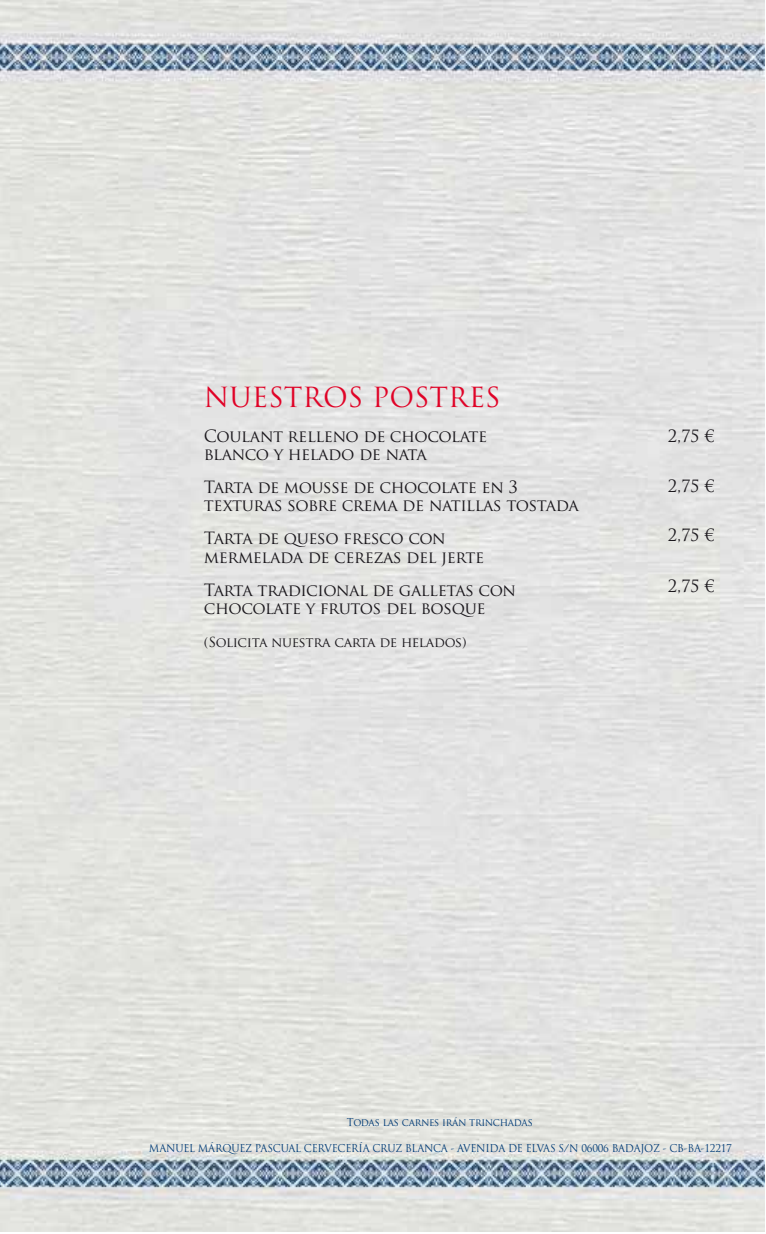
<style>
.page{position:relative;width:766px;height:1234px;background:#fff}
.page>*{position:absolute;margin:0;border:0;box-sizing:border-box;transform-origin:0 0}
.t1{font:27px "Trajan Pro";color:#e00327}
.t2{font:16.5px/18px "Trajan Pro";letter-spacing:-.025em;color:#1a171c}
.t3{font:13.5px "Trajan Pro";letter-spacing:-.025em;color:#1a171c}
.t4{font:10.5px "Trajan Pro";letter-spacing:-.025em;color:#003b77;scale:.95 1}
</style>
<div class="page">
<img style="left:0;top:0;width:764px;height:1230px">
<h1 class="t1" style="left:204px;top:380px;width:298px">NUESTROS POSTRES</h1>
<p class="t2" style="left:204px;top:427px;width:285px">Coulant relleno de chocolate blanco y helado de nata</p>
<p class="t2" style="left:204px;top:478px;width:376px">Tarta de mousse de chocolate en 3 texturas sobre crema de natillas tostada</p>
<p class="t2" style="left:204px;top:529px;width:282px">Tarta de queso fresco con mermelada de cerezas del jerte</p>
<p class="t2" style="left:204px;top:580px;width:313px">Tarta tradicional de galletas con chocolate y frutos del bosque</p>
<p class="t3" style="left:204px;top:633px;width:264px">(Solicita nuestra carta de helados)</p>
<p class="t2" style="left:667px;top:427px;width:48px">2,75 €</p>
<p class="t2" style="left:667px;top:476px;width:48px">2,75 €</p>
<p class="t2" style="left:667px;top:526px;width:48px">2,75 €</p>
<p class="t2" style="left:667px;top:577px;width:48px">2,75 €</p>
<p class="t4" style="left:347px;top:1115px;width:197px">Todas las carnes irán trinchadas</p>
<p class="t4" style="left:149px;top:1141px;width:615px">MANUEL MÁRQUEZ PASCUAL CERVECERÍA CRUZ BLANCA - AVENIDA DE ELVAS S/N 06006 BADAJOZ - CB-BA-12217</p>
</div>
